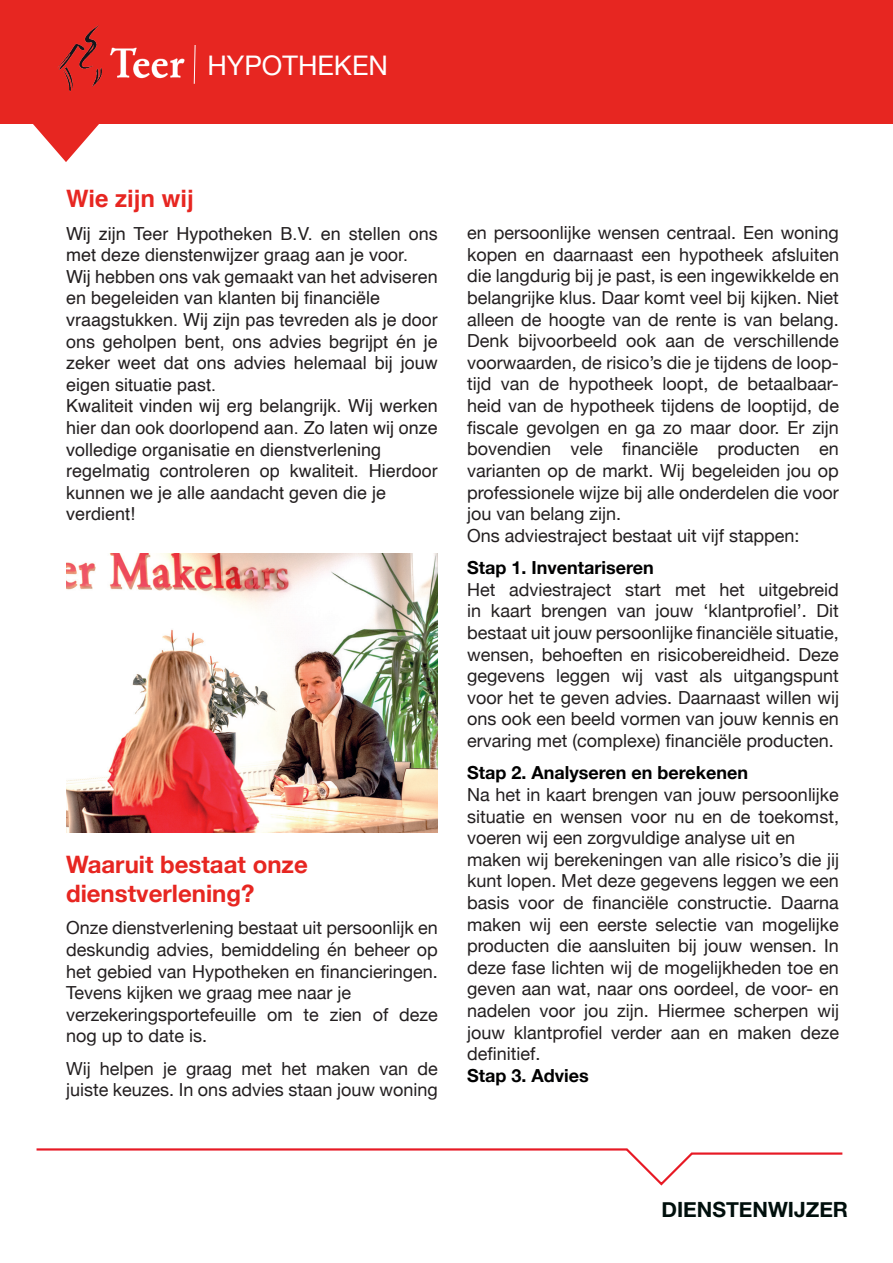
<style>
.page{position:relative;width:893px;height:1263px;background:#fff}
.page>*{position:absolute;margin:0;border:0;box-sizing:border-box;transform-origin:0 0}
.t1{font:27px "Helvetica Neue";color:#fff}
.t2{font:700 24px/28.8px "Helvetica Neue";color:#e72621}
.t3{font:700 24px "Helvetica";color:#e72621}
.t4{font:700 21px "Helvetica Neue";color:#000f0c}
.t5{font:18px/21.6px "Helvetica Neue";color:#231f20}
.t6{font:18px/21.6px "Helvetica";color:#231f20}
.t7{font:700 18px "Helvetica Neue";color:#000001}
</style>
<div class="page">
<svg style="left:36px;top:1148px;width:807px;height:38px"></svg>
<div style="left:0;top:0;width:892px;height:123px;background:#e72621"></div>
<svg style="left:31px;top:123px;width:70px;height:39px"></svg>
<img style="left:58px;top:25px;width:127px;height:66px">
<img style="left:66px;top:554px;width:372px;height:279px">
<svg style="left:194px;top:45px;width:1px;height:39px"></svg>
<h1 class="t1" style="left:207px;top:46px;width:182px">HYPOTHEKEN</h1>
<h2 class="t3" style="left:66px;top:179px;width:129px">Wie zijn wij</h2>
<p class="t6" style="left:66px;top:223px;width:373px">Wij zijn Teer Hypotheken B.V. en stellen ons met deze dienstenwijzer graag aan je voor.<br>Wij hebben ons vak gemaakt van het adviseren en begeleiden van klanten bij financiële vraagstukken. Wij zijn pas tevreden als je door ons geholpen bent, ons advies begrijpt én je zeker weet dat ons advies helemaal bij jouw eigen situatie past.<br>Kwaliteit vinden wij erg belangrijk. Wij werken hier dan ook doorlopend aan. Zo laten wij onze volledige organisatie en dienstverlening regelmatig controleren op kwaliteit. Hierdoor kunnen we je alle aandacht geven die je verdient!</p>
<h2 class="t2" style="left:66px;top:851px;width:243px">Waaruit bestaat onze dienstverlening?</h2>
<p class="t5" style="left:66px;top:918px;width:373px">Onze dienstverlening bestaat uit persoonlijk en deskundig advies, bemiddeling én beheer op het gebied van Hypotheken en financieringen.<br>Tevens kijken we graag mee naar je verzekeringsportefeuille om te zien of deze nog up to date is.</p>
<p class="t5" style="left:66px;top:1059px;width:373px">Wij helpen je graag met het maken van de juiste keuzes. In ons advies staan jouw woning</p>
<p class="t5" style="left:467px;top:223px;width:373px">en persoonlijke wensen centraal. Een woning kopen en daarnaast een hypotheek afsluiten die langdurig bij je past, is een ingewikkelde en belangrijke klus. Daar komt veel bij kijken. Niet alleen de hoogte van de rente is van belang.<br>Denk bijvoorbeeld ook aan de verschillende voorwaarden, de risico’s die je tijdens de loop&shy;tijd van de hypotheek loopt, de betaalbaar&shy;heid van de hypotheek tijdens de looptijd, de fiscale gevolgen en ga zo maar door. Er zijn bovendien vele financiële producten en varianten op de markt. Wij begeleiden jou op professionele wijze bij alle onderdelen die voor jou van belang zijn.<br>Ons adviestraject bestaat uit vijf stappen:</p>
<p class="t7" style="left:467px;top:554px;width:188px">Stap 1. Inventariseren</p>
<p class="t5" style="left:467px;top:579px;width:373px;text-align:justify">Het adviestraject start met het uitgebreid in kaart brengen van jouw ‘klantprofiel’. Dit bestaat uit jouw persoonlijke financiële situatie, wensen, behoeften en risicobereidheid. Deze gegevens leggen wij vast als uitgangspunt voor het te geven advies. Daarnaast willen wij ons ook een beeld vormen van jouw kennis en ervaring met (complexe) financiële producten.</p>
<p class="t7" style="left:467px;top:759px;width:283px">Stap 2. Analyseren en berekenen</p>
<p class="t5" style="left:467px;top:785px;width:373px">Na het in kaart brengen van jouw persoonlijke situatie en wensen voor nu en de toekomst, voeren wij een zorgvuldige analyse uit en maken wij berekeningen van alle risico’s die jij kunt lopen. Met deze gegevens leggen we een basis voor de financiële constructie. Daarna maken wij een eerste selectie van mogelijke producten die aansluiten bij jouw wensen. In deze fase lichten wij de mogelijkheden toe en geven aan wat, naar ons oordeel, de voor- en nadelen voor jou zijn. Hiermee scherpen wij jouw klantprofiel verder aan en maken deze definitief.</p>
<p class="t7" style="left:467px;top:1061px;width:123px">Stap 3. Advies</p>
<p class="t4" style="left:661px;top:1193px;width:188px">DIENSTENWIJZER</p>
</div>
